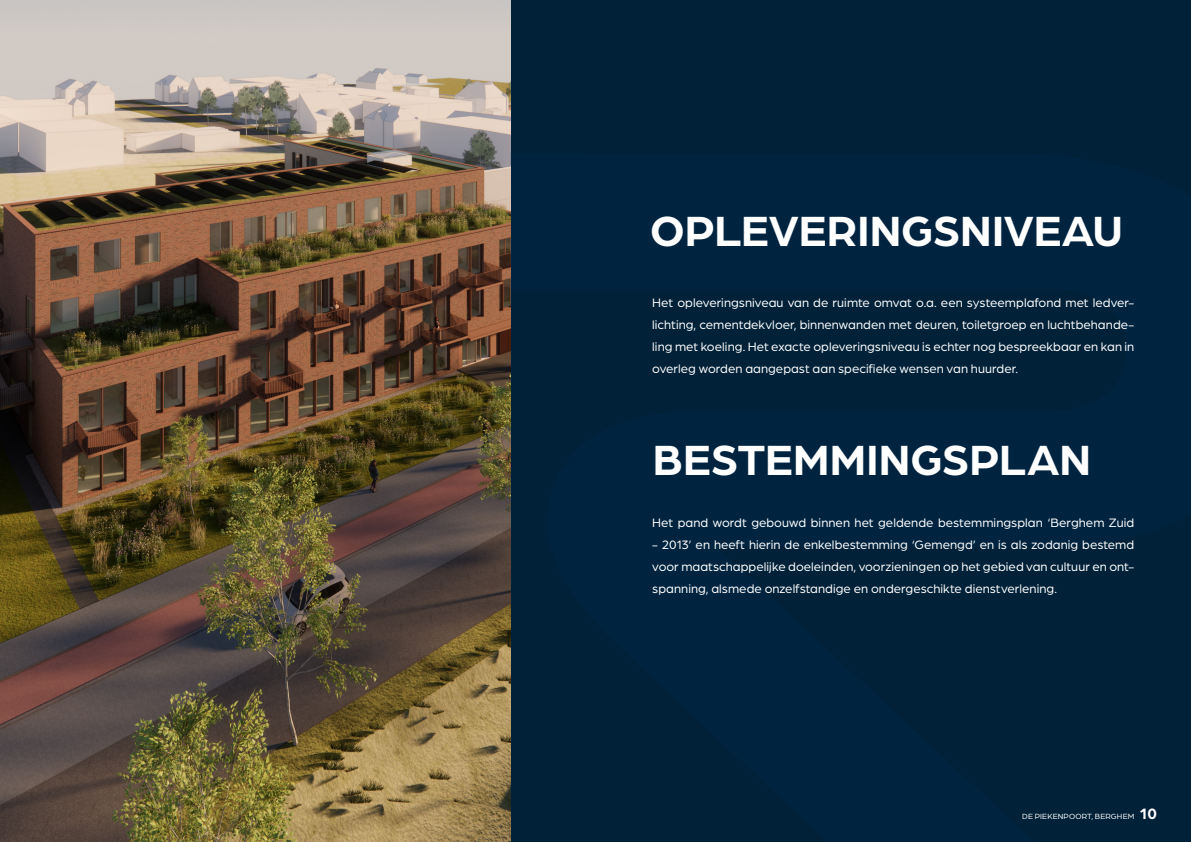
<style>
.page{position:relative;width:1191px;height:842px;background:#fff}
.page>*{position:absolute;margin:0;border:0;box-sizing:border-box;transform-origin:0 0}
.Koppen_groot_wit{font:700 45px "Arboria";color:#fff}
.Broodtekst_wit{font:13px/22px "Arboria";letter-spacing:.005em;color:#fff;text-align:justify}
.t1{font:8px "Arboria";letter-spacing:.02em;color:#fff}
.s1{font-weight:700;font-size:16px}
</style>
<div class="page">
<div style="left:1px;top:0;width:1190px;height:842px;background:#002138"></div>
<img style="left:0;top:0;width:510px;height:842px">
<p class="Koppen_groot_wit" style="left:650px;top:200px;width:474px">OPLEVERINGSNIVEAU</p>
<p class="Broodtekst_wit" style="left:652px;top:291px;width:483px">Het opleveringsniveau van de ruimte omvat o.a. een systeemplafond met ledver&shy;lichting, cementdekvloer, binnenwanden met deuren, toiletgroep en luchtbehande&shy;ling met koeling. Het exacte opleveringsniveau is echter nog bespreekbaar en kan in overleg worden aangepast aan specifieke wensen van huurder.</p>
<p class="Koppen_groot_wit" style="left:653px;top:429px;width:439px">BESTEMMINGSPLAN</p>
<p class="Broodtekst_wit" style="left:652px;top:511px;width:483px">Het pand wordt gebouwd binnen het geldende bestemmingsplan ‘Berghem Zuid</p>
<p class="Broodtekst_wit" style="left:652px;top:533px;width:483px">- 2013’ en heeft hierin de enkelbestemming ‘Gemengd’ en is als zodanig bestemd voor maatschappelijke doeleinden, voorzieningen op het gebied van cultuur en ont&shy;spanning, alsmede onzelfstandige en ondergeschikte dienstverlening.</p>
<p class="t1" style="left:1022px;top:811px;width:136px">DE PIEKENPOORT, BERGHEM <span class="s1">10</span></p>
</div>
